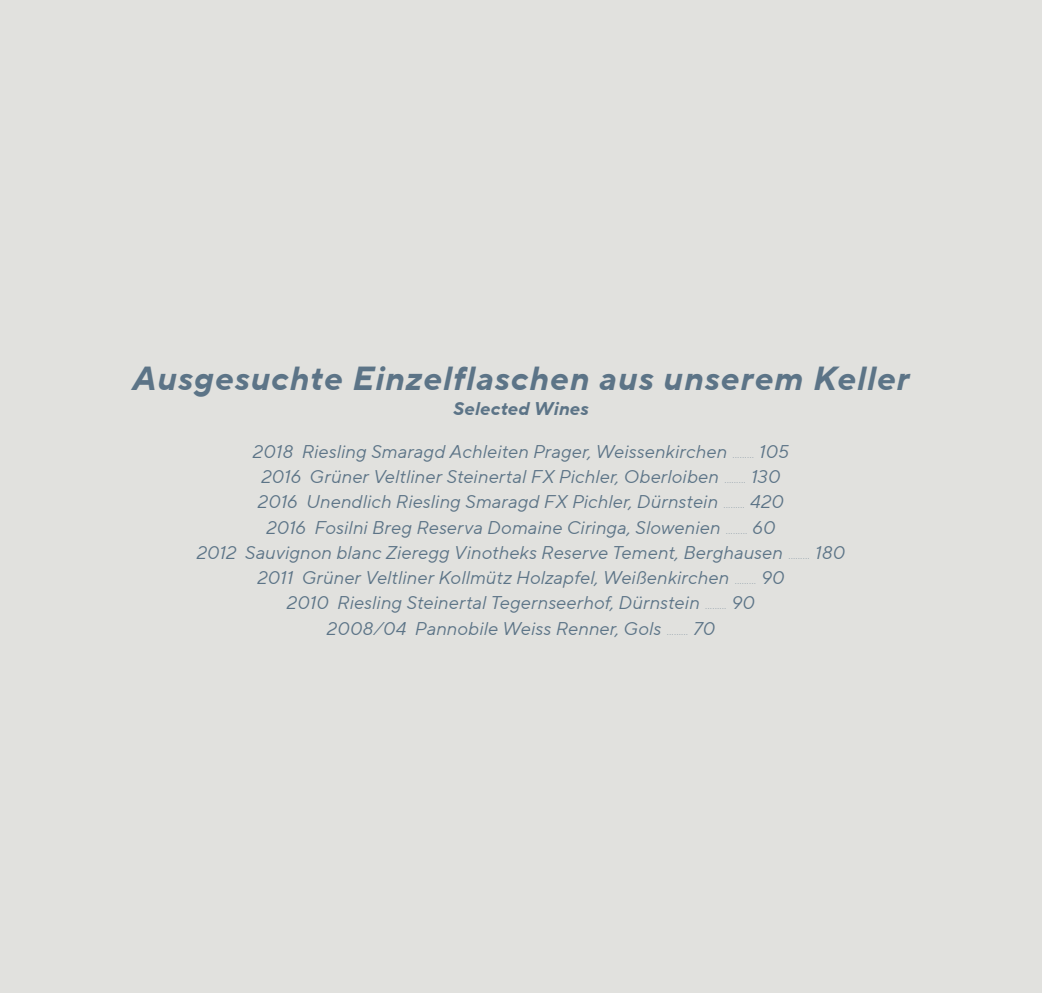
<style>
.page{position:relative;width:1042px;height:993px;background:#fff}
.page>*{position:absolute;margin:0;border:0;box-sizing:border-box;transform-origin:0 0}
.t1{font:italic 700 33.25px "TT Norms Pro";letter-spacing:.025em;color:#5c7487}
.t2{font:italic 18.38px/25.2px "TT Norms Pro";letter-spacing:.005em;color:#5c7487;text-align:center}
.t3{font:italic 700 18.38px "TT Norms Pro";letter-spacing:.005em;color:#5c7487}
.s1{font-weight:300;font-style:normal;font-size:10.5px}
</style>
<div class="page">
<div style="left:0;top:0;width:1042px;height:992px;background:#e1e1de"></div>
<h1 class="t1" style="left:132px;top:354px;width:779px">Ausgesuchte Einzelflaschen aus unserem Keller</h1>
<p class="t3" style="left:453px;top:395px;width:137px">Selected Wines</p>
<p class="t2" style="left:197px;top:438px;width:650px">2018 Riesling Smaragd Achleiten Prager, Weissenkirchen <span class="s1">.........</span> 105<br>2016 Grüner Veltliner Steinertal FX Pichler, Oberloiben <span class="s1">.........</span> 130<br>2016 Unendlich Riesling Smaragd FX Pichler, Dürnstein <span class="s1">.........</span> 420<br>2016 Fosilni Breg Reserva Domaine Ciringa, Slowenien <span class="s1">.........</span> 60<br>2012 Sauvignon blanc Zieregg Vinotheks Reserve Tement, Berghausen <span class="s1">.........</span> 180<br>2011 Grüner Veltliner Kollmütz Holzapfel, Weißenkirchen <span class="s1">.........</span> 90<br>2010 Riesling Steinertal Tegernseerhof, Dürnstein <span class="s1">.........</span> 90<br>2008 ⁄ 04 Pannobile Weiss Renner, Gols <span class="s1">.........</span> 70</p>
</div>
